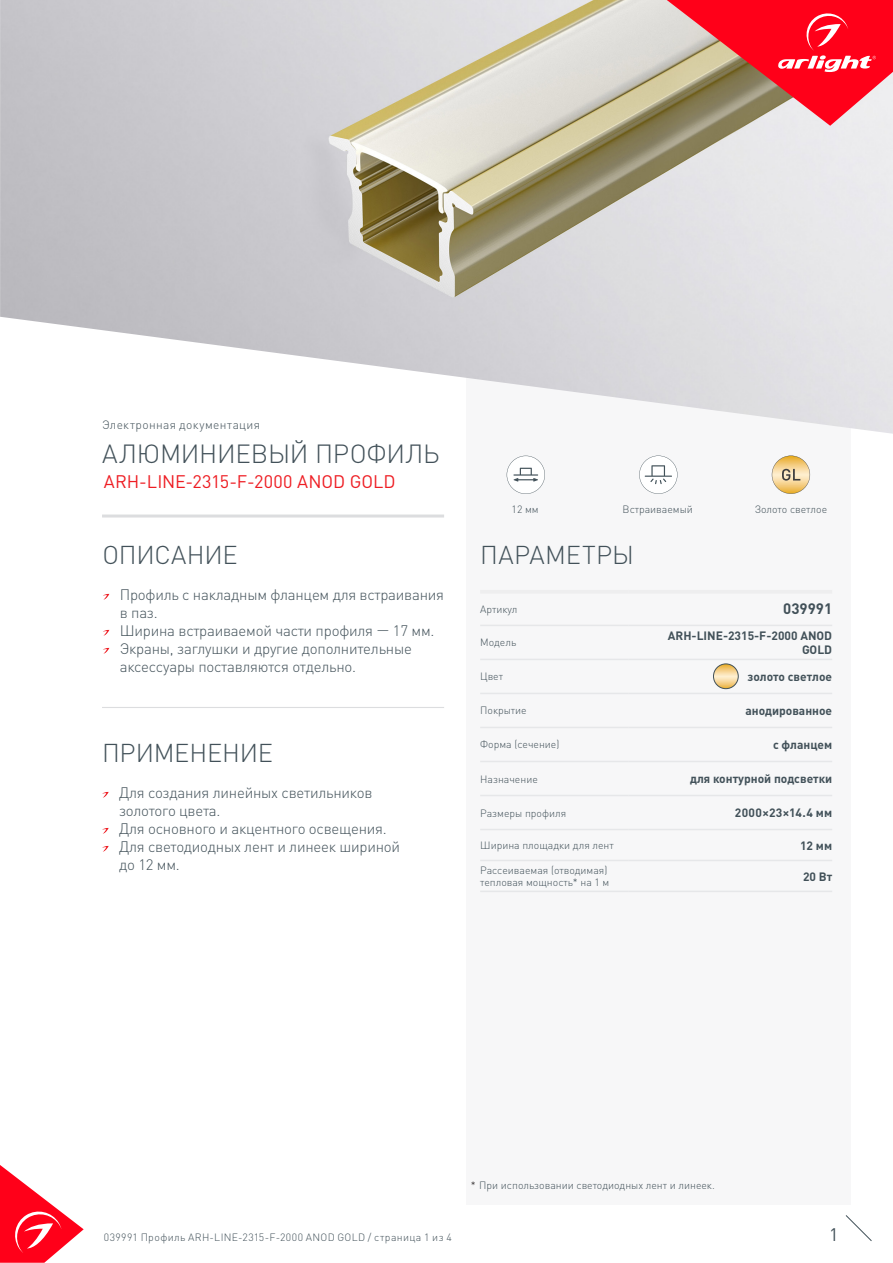
<style>
.page{position:relative;width:893px;height:1263px;background:#fff}
.page>*{position:absolute;margin:0;border:0;box-sizing:border-box;transform-origin:0 0}
.t1{font:300 25.95px "DIN Pro";letter-spacing:-.01em;color:#425159}
.t2{font:300 25.5px "DIN Pro";letter-spacing:-.005em;color:#425159}
.t3{font:300 25.5px "DIN Pro";letter-spacing:.015em;color:#425159}
.t4{font:18px "DIN Pro";color:#ee1d23}
.t5{font:18px "DIN Pro";color:#425159}
.t6{font:300 15px/18px "DIN Pro";letter-spacing:-.015em;color:#425159}
.t7{font:700 15px "DIN Pro";color:#425159}
.t8{font:700 12px/14.4px "DIN Pro";color:#425159;text-align:right}
.t9{font:300 12px "DIN Pro";letter-spacing:.03em;color:#425159}
.t10{font:700 12px "DIN Pro";letter-spacing:.025em;color:#425159}
.t11{font:300 10.5px/12.6px "DIN Pro";color:#425159}
.t12{font:300 10.5px "DIN Pro";letter-spacing:.04em;color:#425159}
.s1{color:#231f20}
</style>
<div class="page">
<svg style="left:0;top:1165px;width:84px;height:98px"></svg>
<svg style="left:845px;top:1215px;width:27px;height:26px"></svg>
<div style="left:466px;top:250px;width:384px;height:954px;background:#f7f7f8"></div>
<img style="left:0;top:0;width:893px;height:434px">
<svg style="left:667px;top:0;width:226px;height:126px;background:#e05356"></svg>
<svg style="left:507px;top:456px;width:38px;height:38px"></svg>
<hr style="left:102px;top:514px;width:342px;height:3px;background:#dcdddf">
<hr style="left:480px;top:590px;width:148px;height:4px;background:#eeeeef">
<hr style="left:628px;top:590px;width:204px;height:4px;background:#eeeeef">
<hr style="left:480px;top:625px;width:148px;height:1px;background:#e6e7e9">
<hr style="left:628px;top:625px;width:204px;height:1px;background:#e6e7e9">
<hr style="left:480px;top:659px;width:148px;height:1px;background:#e6e7e9">
<hr style="left:628px;top:659px;width:204px;height:1px;background:#e6e7e9">
<hr style="left:480px;top:693px;width:148px;height:1px;background:#e6e7e9">
<hr style="left:628px;top:693px;width:204px;height:1px;background:#e6e7e9">
<hr style="left:480px;top:727px;width:148px;height:1px;background:#e6e7e9">
<hr style="left:628px;top:727px;width:204px;height:1px;background:#e6e7e9">
<hr style="left:480px;top:761px;width:148px;height:1px;background:#e6e7e9">
<hr style="left:628px;top:761px;width:204px;height:1px;background:#e6e7e9">
<hr style="left:480px;top:795px;width:148px;height:1px;background:#e6e7e9">
<hr style="left:628px;top:795px;width:204px;height:1px;background:#e6e7e9">
<hr style="left:480px;top:829px;width:148px;height:1px;background:#e6e7e9">
<hr style="left:628px;top:829px;width:204px;height:1px;background:#e6e7e9">
<hr style="left:480px;top:860px;width:148px;height:1px;background:#e6e7e9">
<hr style="left:628px;top:860px;width:204px;height:1px;background:#e6e7e9">
<hr style="left:480px;top:891px;width:148px;height:1px;background:#e6e7e9">
<hr style="left:628px;top:891px;width:204px;height:1px;background:#e6e7e9">
<svg style="left:103px;top:594px;width:6px;height:6px"></svg>
<svg style="left:103px;top:630px;width:6px;height:6px"></svg>
<svg style="left:103px;top:648px;width:6px;height:6px"></svg>
<svg style="left:102px;top:792px;width:7px;height:6px"></svg>
<svg style="left:102px;top:828px;width:7px;height:6px"></svg>
<svg style="left:102px;top:846px;width:7px;height:6px"></svg>
<hr style="left:102px;top:707px;width:342px;height:1px;background:#dcdddf">
<svg style="left:639px;top:456px;width:38px;height:38px"></svg>
<svg style="left:772px;top:456px;width:38px;height:38px"></svg>
<svg style="left:713px;top:664px;width:25px;height:25px"></svg>
<div style="left:713px;top:663px;width:26px;height:26px;border:1px solid #425159;border-radius:50%"></div>
<p class="t9" style="left:102px;top:417px;width:160px">Электронная документация</p>
<p class="t1" style="left:102px;top:436px;width:339px">АЛЮМИНИЕВЫЙ ПРОФИЛЬ</p>
<p class="t4" style="left:104px;top:470px;width:293px">ARH-LINE-2315-F-2000 ANOD GOLD</p>
<p class="t2" style="left:102px;top:537px;width:137px">ОПИСАНИЕ</p>
<p class="t6" style="left:120px;top:584px;width:326px">Профиль с накладным фланцем для встраивания в паз.</p>
<p class="t6" style="left:120px;top:620px;width:316px">Ширина встраиваемой части профиля — 17 мм.</p>
<p class="t6" style="left:120px;top:638px;width:294px">Экраны, заглушки и другие дополнительные аксессуары поставляются отдельно.</p>
<p class="t2" style="left:102px;top:735px;width:172px">ПРИМЕНЕНИЕ</p>
<p class="t6" style="left:119px;top:782px;width:255px">Для создания линейных светильников золотого цвета.</p>
<p class="t6" style="left:119px;top:818px;width:269px">Для основного и акцентного освещения.</p>
<p class="t6" style="left:119px;top:836px;width:283px">Для светодиодных лент и линеек шириной до 12 мм.</p>
<p class="t11" style="left:512px;top:502px;width:29px">12 мм</p>
<p class="t11" style="left:623px;top:502px;width:72px">Встраиваемый</p>
<p class="t3" style="left:480px;top:537px;width:155px">ПАРАМЕТРЫ</p>
<p class="t11" style="left:755px;top:502px;width:74px">Золото светлое</p>
<p class="t11" style="left:480px;top:602px;width:39px">Артикул</p>
<p class="t7" style="left:783px;top:599px;width:50px">039991</p>
<p class="t11" style="left:480px;top:636px;width:38px">Модель</p>
<p class="t8" style="left:668px;top:628px;width:166px">ARH-LINE-2315-F-2000 ANOD<br>GOLD</p>
<p class="t11" style="left:480px;top:670px;width:24px">Цвет</p>
<p class="t8" style="left:748px;top:669px;width:86px">золото светлое</p>
<p class="t11" style="left:480px;top:704px;width:48px">Покрытие</p>
<p class="t8" style="left:745px;top:703px;width:88px">анодированное</p>
<p class="t11" style="left:480px;top:738px;width:81px">Форма (сечение)</p>
<p class="t8" style="left:773px;top:737px;width:61px">с фланцем</p>
<p class="t11" style="left:480px;top:772px;width:59px">Назначение</p>
<p class="t8" style="left:690px;top:771px;width:144px">для контурной подсветки</p>
<p class="t11" style="left:480px;top:806px;width:87px">Размеры профиля</p>
<p class="t10" style="left:735px;top:805px;width:99px">2000×23×14.4 мм</p>
<p class="t11" style="left:480px;top:838px;width:135px">Ширина площадки для лент</p>
<p class="t8" style="left:800px;top:837px;width:34px">12 мм</p>
<p class="t11" style="left:480px;top:863px;width:131px">Рассеиваемая (отводимая) тепловая мощность* на 1 м</p>
<p class="t8" style="left:803px;top:868px;width:31px">20 Вт</p>
<p class="t11" style="left:471px;top:1178px;width:246px"><span class="s1">*</span> При использовании светодиодных лент и линеек.</p>
<p class="t12" style="left:104px;top:1230px;width:350px">039991 Профиль ARH-LINE-2315-F-2000 ANOD GOLD / страница 1 из 4</p>
<p class="t5" style="left:829px;top:1222px;width:11px">1</p>
</div>
